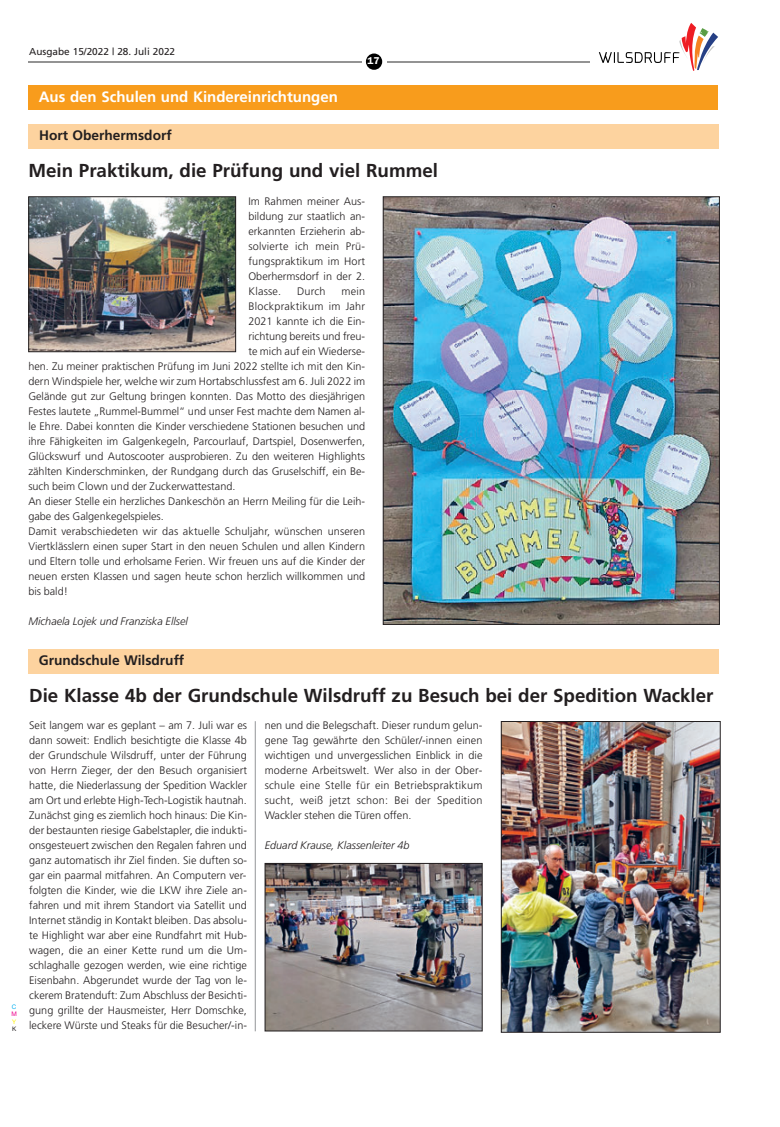
<style>
.page{position:relative;width:780px;height:1127px;background:#fff}
.page>*{position:absolute;margin:0;border:0;box-sizing:border-box;transform-origin:0 0}
.t1{font:700 18.75px "Frutiger";color:#231f20}
.t2{font:700 15px "Frutiger";color:#fff}
.t3{font:700 13.75px "Frutiger";color:#231f20}
.t4{font:300 10.88px/15px "Frutiger";color:#231f20;text-align:justify}
.t5{font:italic 300 10.88px "Frutiger";color:#231f20}
.t6{font:300 10.88px "Frutiger";letter-spacing:.02em;color:#231f20}
.t7{font:10px "Frutiger";color:#231f20}
.t8{font:600 10px "Franklin Gothic";color:#fff}
.t9{font:6.25px "Helvetica Neue";color:#00aeef}
.t10{font:6.25px "Helvetica Neue";color:#ed028c}
.t11{font:6.25px "Helvetica Neue";color:#fff101}
.t12{font:6.25px "Helvetica Neue";color:#231f20}
</style>
<div class="page">
<svg style="left:598px;top:23px;width:120px;height:48px"></svg>
<hr style="left:28px;top:61px;width:333px;height:1px;background:#939393">
<div style="left:366px;top:53px;width:16px;height:17px;background:#000;border-radius:50%"></div>
<hr style="left:387px;top:61px;width:203px;height:1px;background:#939393">
<div style="left:28px;top:85px;width:689px;height:25px;background:#f89c1c"></div>
<div style="left:29px;top:124px;width:690px;height:25px;background:#fdd39f"></div>
<img style="left:385px;top:198px;width:332px;height:425px">
<div style="left:383px;top:196px;width:336px;height:429px;border:1px solid #231f20"></div>
<img style="left:30px;top:198px;width:204px;height:152px">
<div style="left:28px;top:196px;width:208px;height:156px;border:1px solid #231f20"></div>
<img style="left:267px;top:865px;width:213px;height:164px">
<div style="left:265px;top:863px;width:217px;height:168px;border:1px solid #231f20"></div>
<img style="left:503px;top:723px;width:215px;height:307px">
<div style="left:501px;top:721px;width:219px;height:311px;border:1px solid #231f20"></div>
<div style="left:28px;top:649px;width:690px;height:24px;background:#fdd39f"></div>
<hr style="left:255px;top:721px;width:1px;height:310px;background:#939598">
<p class="t9" style="left:12px;top:1004px;width:6px">C</p>
<p class="t10" style="left:11px;top:1012px;width:7px">M</p>
<p class="t11" style="left:12px;top:1019px;width:6px">Y</p>
<p class="t12" style="left:12px;top:1027px;width:6px">K</p>
<p class="t7" style="left:29px;top:47px;width:147px">Ausgabe 15/2022 | 28. Juli 2022</p>
<h2 class="t2" style="left:39px;top:90px;width:300px">Aus den Schulen und Kindereinrichtungen</h2>
<p class="t3" style="left:39px;top:130px;width:134px">Hort Oberhermsdorf</p>
<h1 class="t1" style="left:28px;top:163px;width:411px">Mein Praktikum, die Prüfung und viel Rummel</h1>
<p class="t8" style="left:367px;top:57px;width:13px">17</p>
<p class="t4" style="left:248px;top:194px;width:118px">Im Rahmen meiner Aus&shy;bildung zur staatlich an&shy;erkannten Erzieherin ab&shy;solvierte ich mein Prü&shy;fungspraktikum im Hort Oberhermsdorf in der 2.<br>Klasse.</p>
<p class="t4" style="left:297px;top:284px;width:30px">Durch</p>
<p class="t4" style="left:341px;top:284px;width:25px">mein</p>
<p class="t6" style="left:248px;top:301px;width:118px">Blockpraktikum im Jahr</p>
<p class="t4" style="left:248px;top:314px;width:118px">2021 kannte ich die Ein-</p>
<p class="t4" style="left:248px;top:329px;width:118px">richtung bereits und freu-</p>
<p class="t4" style="left:248px;top:344px;width:118px">te mich auf ein Wiederse-</p>
<p class="t4" style="left:28px;top:359px;width:338px">hen. Zu meiner praktischen Prüfung im Juni 2022 stellte ich mit den Kin-</p>
<p class="t4" style="left:28px;top:374px;width:338px">dern Windspiele her, welche wir zum Hortabschlussfest am 6. Juli 2022 im</p>
<p class="t4" style="left:28px;top:389px;width:338px">Gelände gut zur Geltung bringen konnten. Das Motto des diesjährigen</p>
<p class="t4" style="left:28px;top:404px;width:338px">Festes lautete „Rummel-Bummel“ und unser Fest machte dem Namen al-</p>
<p class="t4" style="left:28px;top:419px;width:338px">le Ehre. Dabei konnten die Kinder verschiedene Stationen besuchen und</p>
<p class="t4" style="left:28px;top:434px;width:338px">ihre Fähigkeiten im Galgenkegeln, Parcourlauf, Dartspiel, Dosenwerfen,</p>
<p class="t4" style="left:28px;top:449px;width:338px">Glückswurf und Autoscooter ausprobieren. Zu den weiteren Highlights</p>
<p class="t4" style="left:28px;top:464px;width:338px">zählten Kinderschminken, der Rundgang durch das Gruselschiff, ein Be-</p>
<p class="t4" style="left:28px;top:479px;width:208px">such beim Clown und der Zuckerwattestand.</p>
<p class="t4" style="left:28px;top:494px;width:338px">An dieser Stelle ein herzliches Dankeschön an Herrn Meiling für die Leih-</p>
<p class="t4" style="left:28px;top:509px;width:137px">gabe des Galgenkegelspieles.</p>
<p class="t4" style="left:28px;top:524px;width:338px">Damit verabschiedeten wir das aktuelle Schuljahr, wünschen unseren</p>
<p class="t4" style="left:28px;top:539px;width:338px">Viertklässlern einen super Start in den neuen Schulen und allen Kindern</p>
<p class="t4" style="left:28px;top:554px;width:338px">und Eltern tolle und erholsame Ferien. Wir freuen uns auf die Kinder der</p>
<p class="t4" style="left:28px;top:569px;width:338px">neuen ersten Klassen und sagen heute schon herzlich willkommen und</p>
<p class="t4" style="left:28px;top:584px;width:41px">bis bald!</p>
<p class="t5" style="left:28px;top:616px;width:161px">Michaela Lojek und Franziska Ellsel</p>
<p class="t3" style="left:39px;top:654px;width:147px">Grundschule Wilsdruff</p>
<h1 class="t1" style="left:29px;top:688px;width:685px">Die Klasse 4b der Grundschule Wilsdruff zu Besuch bei der Spedition Wackler</h1>
<p class="t4" style="left:29px;top:719px;width:219px">Seit langem war es geplant – am 7. Juli war es dann soweit: Endlich besichtigte die Klasse 4b der Grundschule Wilsdruff, unter der Führung von Herrn Zieger, der den Besuch organisiert hatte, die Niederlassung der Spedition Wackler am Ort und erlebte High-Tech-Logistik hautnah.<br>Zunächst ging es ziemlich hoch hinaus: Die Kin&shy;der bestaunten riesige Gabelstapler, die indukti&shy;onsgesteuert zwischen den Regalen fahren und ganz automatisch ihr Ziel finden. Sie duften so&shy;gar ein paarmal mitfahren. An Computern ver&shy;folgten die Kinder, wie die LKW ihre Ziele an&shy;fahren und mit ihrem Standort via Satellit und Internet ständig in Kontakt bleiben. Das absolu&shy;te Highlight war aber eine Rundfahrt mit Hub&shy;wagen, die an einer Kette rund um die Um&shy;schlaghalle gezogen werden, wie eine richtige Eisenbahn. Abgerundet wurde der Tag von le&shy;ckerem Bratenduft: Zum Abschluss der Besichti&shy;gung grillte der Hausmeister, Herr Domschke, leckere Würste und Steaks für die Besucher/-in-</p>
<p class="t4" style="left:265px;top:719px;width:219px">nen und die Belegschaft. Dieser rundum gelun&shy;gene Tag gewährte den Schüler/-innen einen wichtigen und unvergesslichen Einblick in die moderne Arbeitswelt. Wer also in der Ober&shy;schule eine Stelle für ein Betriebspraktikum sucht, weiß jetzt schon: Bei der Spedition Wackler stehen die Türen offen.</p>
<p class="t5" style="left:265px;top:841px;width:146px">Eduard Krause, Klassenleiter 4b</p>
</div>
